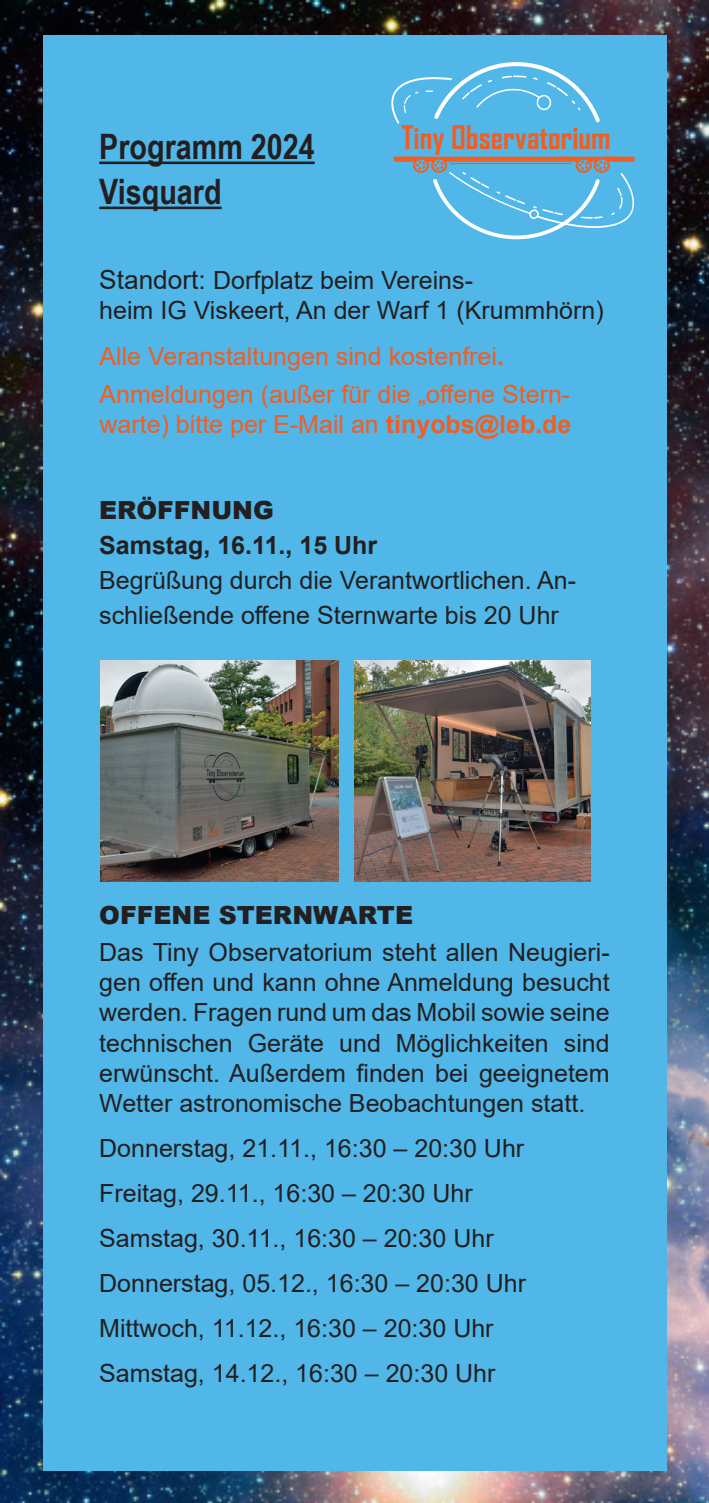
<style>
.page{position:relative;width:709px;height:1503px;background:#fff}
.page>*{position:absolute;margin:0;border:0;box-sizing:border-box;transform-origin:0 0}
.t1{font:700 35px/45px "Arial Narrow";color:#231f20}
.t2{font:700 31.25px "Agency FB";color:#f25d21}
.t3{font:25px/30px "Arial";color:#231f20}
.t4{font:25px/37.5px "Arial";color:#f25d21}
.t5{font:900 25px "Arial";color:#231f20}
.t6{font:700 25px "Arial";color:#231f20}
.s1{font-size:26.25px}
.s2{font-weight:700}
</style>
<div class="page">
<img style="left:0;top:0;width:709px;height:1502px">
<div style="left:43px;top:35px;width:623px;height:1435px;background:#50b7e8"></div>
<hr style="left:99px;top:161px;width:216px;height:3px;background:#231f20">
<hr style="left:99px;top:206px;width:123px;height:3px;background:#231f20">
<svg style="left:391px;top:62px;width:209px;height:62px"></svg>
<svg style="left:394px;top:157px;width:241px;height:82px"></svg>
<img style="left:354px;top:660px;width:236px;height:221px">
<img style="left:101px;top:660px;width:238px;height:221px">
<h1 class="t1" style="left:99px;top:123px;width:217px">Programm 2024<br>Visquard</h1>
<p class="t2" style="left:401px;top:118px;width:211px">Tiny Observatorium</p>
<p class="t3" style="left:99px;top:265px;width:506px"><span class="s1">Standort:</span> Dorfplatz beim Vereins-<br>heim IG Viskeert, An der Warf 1 (Krummhörn)</p>
<p class="t4" style="left:99px;top:337px;width:472px">Alle Veranstaltungen sind kostenfrei<span class="s2">.<br></span>Anmeldungen (außer für die „offene Stern-</p>
<p class="t4" style="left:99px;top:405px;width:473px">warte) bitte per E-Mail an <span class="s2">tinyobs@leb.de</span></p>
<p class="t5" style="left:99px;top:491px;width:176px">ERÖFFNUNG</p>
<p class="t6" style="left:99px;top:527px;width:279px">Samstag, 16.11., 15 Uhr</p>
<p class="t3" style="left:99px;top:562px;width:478px;line-height:35px">Begrüßung durch die Verantwortlichen. An&shy;schließende offene Sternwarte bis 20 Uhr</p>
<p class="t5" style="left:99px;top:896px;width:315px">OFFENE STERNWARTE</p>
<p class="t3" style="left:99px;top:937px;width:512px;text-align:justify">Das Tiny Observatorium steht allen Neugieri&shy;gen offen und kann ohne Anmeldung besucht werden. Fragen rund um das Mobil sowie seine technischen Geräte und Möglichkeiten sind erwünscht. Außerdem finden bei geeignetem Wetter astronomische Beobachtungen statt.</p>
<p class="t3" style="left:99px;top:1125px;width:428px;line-height:45px">Donnerstag, 21.11., 16:30 – 20:30 Uhr Freitag, 29.11., 16:30 – 20:30 Uhr Samstag, 30.11., 16:30 – 20:30 Uhr Donnerstag, 05.12., 16:30 – 20:30 Uhr Mittwoch, 11.12., 16:30 – 20:30 Uhr Samstag, 14.12., 16:30 – 20:30 Uhr</p>
</div>
